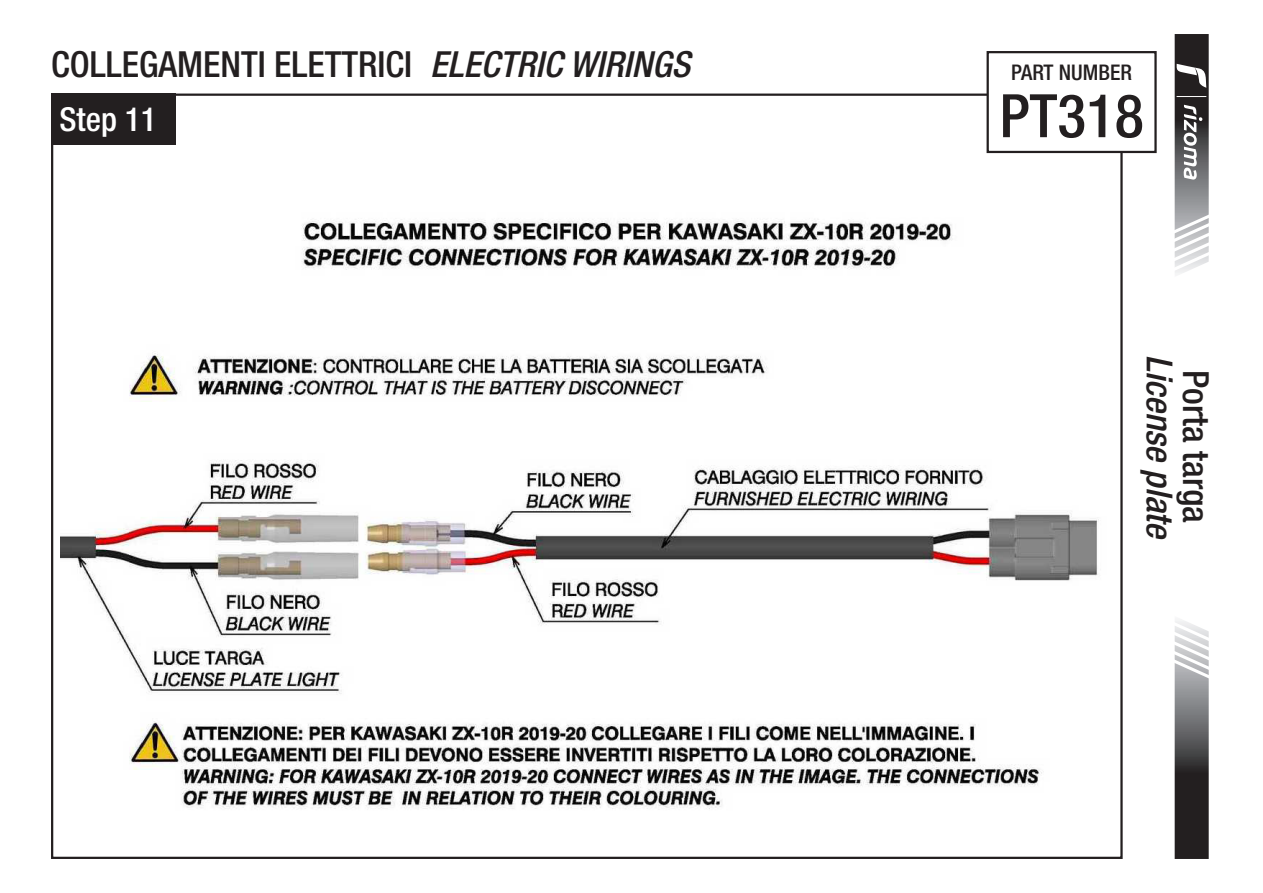
<style>
.page{position:relative;width:1263px;height:893px;background:#fff}
.page>*{position:absolute;margin:0;border:0;box-sizing:border-box;transform-origin:0 0}
.t1{font:500 condensed 60px "Helvetica Neue LT Std";color:#231f20}
.t2{font:500 condensed 36px "Helvetica Neue LT Std";color:#231f20}
.t3{font:italic 500 condensed 36px "Helvetica Neue LT Std";color:#231f20}
.t4{font:500 condensed 33px "Helvetica Neue LT Std";color:#fff}
.t5{font:500 condensed 21.6px "Helvetica Neue LT Std";color:#231f20}
.s1{font-style:italic}
</style>
<div class="page">
<img style="left:61px;top:127px;width:1052px;height:682px">
<div style="left:51px;top:94px;width:124px;height:51px;background:#231f20"></div>
<svg style="left:1174px;top:620px;width:35px;height:239px;background:#706f70"></svg>
<svg style="left:1174px;top:34px;width:35px;height:240px"></svg>
<div style="left:988px;top:52px;width:167px;height:100px;background:#fff"></div>
<div style="left:986px;top:51px;width:171px;height:102px;border:2px solid #231f20"></div>
<p class="t2" style="left:51px;top:42px;width:641px">COLLEGAMENTI ELETTRICI <span class="s1">ELECTRIC WIRINGS</span></p>
<p class="t4" style="left:60px;top:99px;width:99px">Step 11</p>
<p class="t5" style="left:1011px;top:59px;width:122px">PART NUMBER</p>
<h1 class="t1" style="left:999px;top:80px;width:146px">PT318</h1>
<p class="t3" style="left:1181px;top:355px;width:187px;rotate:90deg">License plate</p>
<p class="t2" style="left:1217px;top:370px;width:155px;rotate:90deg">Porta targa</p>
</div>
